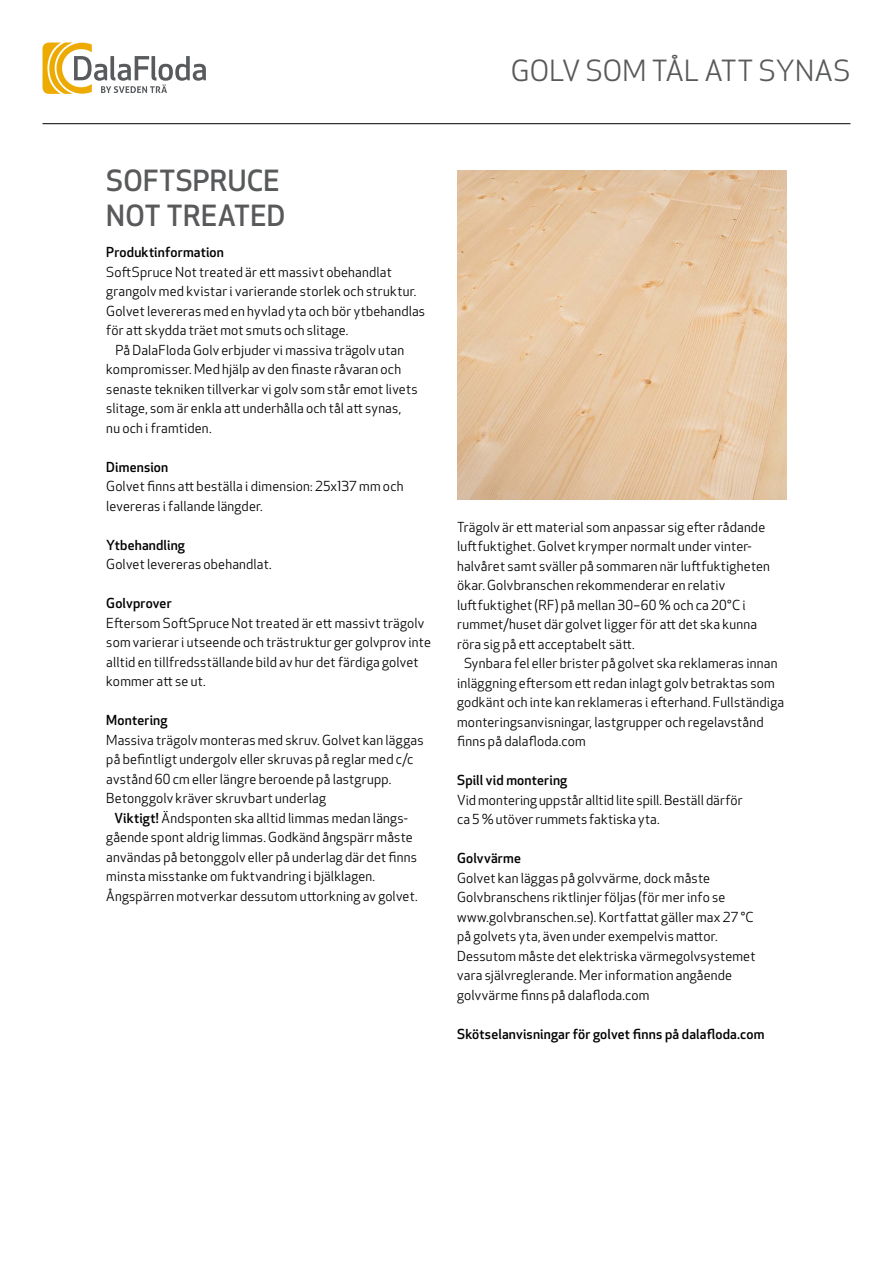
<style>
.page{position:relative;width:893px;height:1263px;background:#fff}
.page>*{position:absolute;margin:0;border:0;box-sizing:border-box;transform-origin:0 0}
.t1{font:500 28.5px/34.2px "Apex New";letter-spacing:.015em;color:#58595b}
.t2{font:28.5px "Apex New";letter-spacing:.01em;color:#58595b}
.t3{font:13.5px/19.5px "Apex New";letter-spacing:.015em;color:#000}
.t4{font:500 13.5px "Apex New";letter-spacing:.015em;color:#000}
.s1{font-weight:500}
</style>
<div class="page">
<hr style="left:43px;top:123px;width:807px;height:1px;background:#000">
<svg style="left:43px;top:43px;width:163px;height:51px"></svg>
<img style="left:457px;top:170px;width:330px;height:330px">
<h1 class="t2" style="left:511px;top:53px;width:341px">GOLV SOM TÅL ATT SYNAS</h1>
<h1 class="t1" style="left:106px;top:163px;width:180px">SOFTSPRUCE<br>NOT TREATED</h1>
<p class="t4" style="left:106px;top:243px;width:119px">Produktinformation</p>
<p class="t3" style="left:106px;top:262px;width:287px">SoftSpruce Not treated är ett massivt obehandlat</p>
<p class="t3" style="left:106px;top:282px;width:312px">grangolv med kvistar i varierande storlek och struktur.</p>
<p class="t3" style="left:106px;top:301px;width:320px">Golvet levereras med en hyvlad yta och bör ytbehandlas</p>
<p class="t3" style="left:106px;top:321px;width:244px">för att skydda träet mot smuts och slitage.</p>
<p class="t3" style="left:115px;top:340px;width:290px">På DalaFloda Golv erbjuder vi massiva trägolv utan</p>
<p class="t3" style="left:106px;top:360px;width:296px">kompromisser. Med hjälp av den finaste råvaran och</p>
<p class="t3" style="left:106px;top:379px;width:313px">senaste tekniken tillverkar vi golv som står emot livets</p>
<p class="t3" style="left:106px;top:399px;width:296px">slitage, som är enkla att underhålla och tål att synas,</p>
<p class="t3" style="left:106px;top:418px;width:107px">nu och i framtiden.</p>
<p class="t4" style="left:106px;top:458px;width:63px">Dimension</p>
<p class="t3" style="left:106px;top:477px;width:299px">Golvet finns att beställa i dimension: 25x137 mm och levereras i fallande längder.</p>
<p class="t4" style="left:106px;top:536px;width:80px">Ytbehandling</p>
<p class="t3" style="left:106px;top:555px;width:167px">Golvet levereras obehandlat.</p>
<p class="t4" style="left:106px;top:594px;width:67px">Golvprover</p>
<p class="t3" style="left:106px;top:613px;width:326px">Eftersom SoftSpruce Not treated är ett massivt trägolv som varierar i utseende och trästruktur ger golvprov inte alltid en tillfredsställande bild av hur det färdiga golvet kommer att se ut.</p>
<p class="t4" style="left:106px;top:711px;width:63px">Montering</p>
<p class="t3" style="left:106px;top:730px;width:319px">Massiva trägolv monteras med skruv. Golvet kan läggas på befintligt undergolv eller skruvas på reglar med c/c avstånd 60 cm eller längre beroende på lastgrupp.<br>Betonggolv kräver skruvbart underlag</p>
<p class="t3" style="left:106px;top:808px;width:313px;text-indent:8px"><span class="s1">Viktigt!</span> Ändsponten ska alltid limmas medan längs&shy;gående spont aldrig limmas. Godkänd ångspärr måste användas på betonggolv eller på underlag där det finns minsta misstanke om fuktvandring i bjälklagen.<br>Ångspärren motverkar dessutom uttorkning av golvet.</p>
<p class="t3" style="left:457px;top:517px;width:310px">Trägolv är ett material som anpassar sig efter rådande</p>
<p class="t3" style="left:457px;top:537px;width:296px">luftfuktighet. Golvet krymper normalt under vinter-</p>
<p class="t3" style="left:457px;top:556px;width:314px">halvåret samt sväller på sommaren när luftfuktigheten</p>
<p class="t3" style="left:457px;top:576px;width:270px">ökar. Golvbranschen rekommenderar en relativ</p>
<p class="t3" style="left:457px;top:595px;width:290px">luftfuktighet (RF) på mellan 30–60 % och ca 20°C i</p>
<p class="t3" style="left:457px;top:615px;width:301px">rummet/huset där golvet ligger för att det ska kunna</p>
<p class="t3" style="left:457px;top:634px;width:179px">röra sig på ett acceptabelt sätt.</p>
<p class="t3" style="left:464px;top:654px;width:315px">Synbara fel eller brister på golvet ska reklameras innan</p>
<p class="t3" style="left:457px;top:673px;width:319px">inläggning eftersom ett redan inlagt golv betraktas som</p>
<p class="t3" style="left:457px;top:693px;width:329px">godkänt och inte kan reklameras i efterhand. Fullständiga</p>
<p class="t3" style="left:457px;top:712px;width:308px">monteringsanvisningar, lastgrupper och regelavstånd</p>
<p class="t3" style="left:457px;top:731px;width:130px">finns på dalafloda.com</p>
<p class="t4" style="left:457px;top:771px;width:112px">Spill vid montering</p>
<p class="t3" style="left:457px;top:790px;width:287px">Vid montering uppstår alltid lite spill. Beställ därför ca 5 % utöver rummets faktiska yta.</p>
<p class="t4" style="left:457px;top:849px;width:65px">Golvvärme</p>
<p class="t3" style="left:457px;top:868px;width:300px">Golvet kan läggas på golvvärme, dock måste Golvbranschens riktlinjer följas (för mer info se www.golvbranschen.se). Kortfattat gäller max 27 °C på golvets yta, även under exempelvis mattor.<br>Dessutom måste det elektriska värmegolvsystemet vara självreglerande. Mer information angående golvvärme finns på dalafloda.com</p>
<p class="t4" style="left:457px;top:1025px;width:309px">Skötselanvisningar för golvet finns på dalafloda.com</p>
</div>
